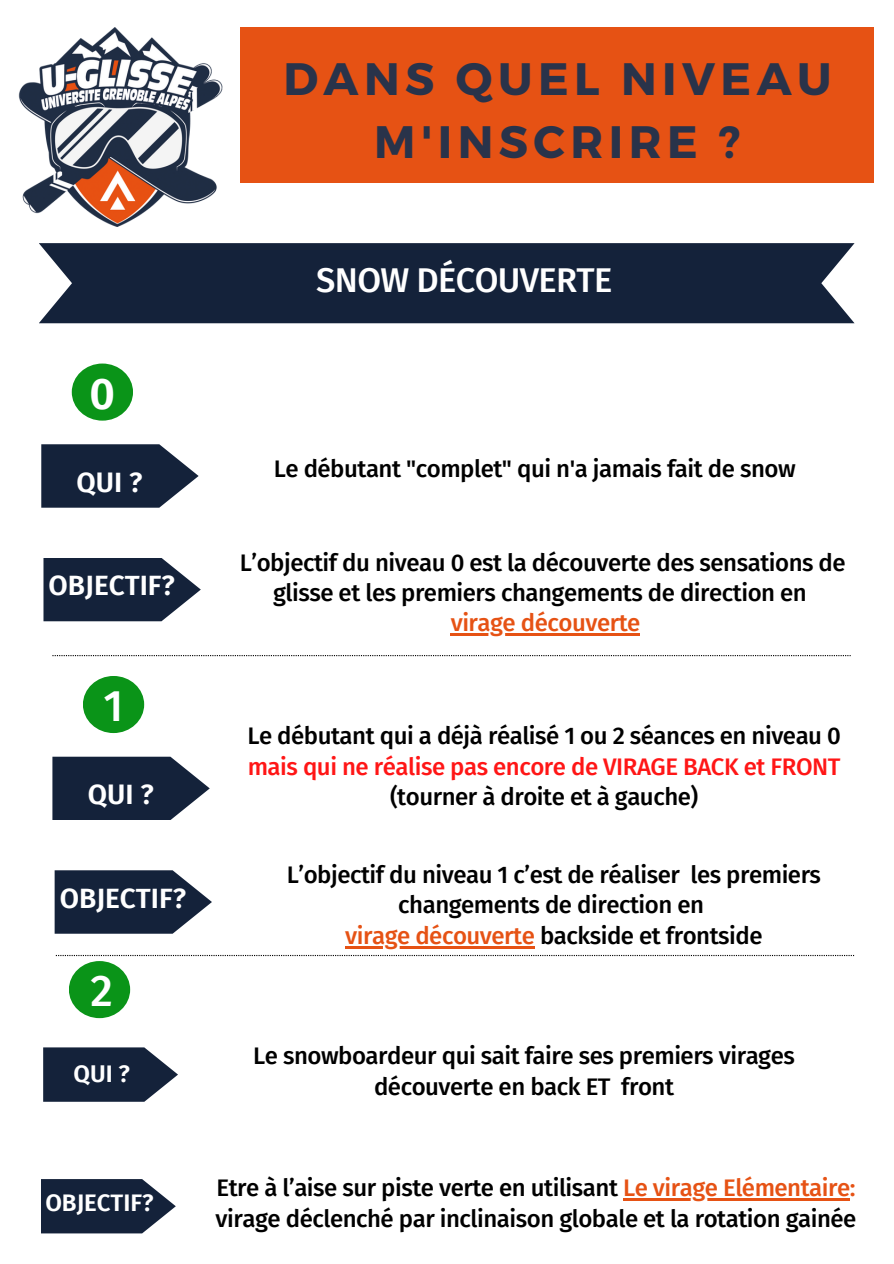
<style>
.page{position:relative;width:894px;height:1264px;background:#fff}
.page>*{position:absolute;margin:0;border:0;box-sizing:border-box;transform-origin:0 0}
.t1{font:700 45.45px/63px "Montserrat";letter-spacing:.12em;color:#29334a;text-align:center}
.t2{font:500 44.1px "Fira Sans";color:#fff}
.t3{font:600 44.1px "Fira Sans";color:#fff}
.t4{font:500 34.5px "Fira Sans";letter-spacing:-.02em;color:#fff}
.t5{font:600 28.05px "Fira Sans";color:#fff}
.t6{font:500 24px/30.3px "Fira Sans";letter-spacing:-.02em;color:#000;text-align:center}
.t7{font:500 24px "Fira Sans";letter-spacing:-.02em;color:#e65214}
.t8{font:600 24px "Fira Sans";color:#fff}
.s1{color:#ff1616}
.s2{color:#e65214}
</style>
<div class="page">
<div style="left:240px;top:28px;width:633px;height:155px;background:#e65214"></div>
<img style="left:18px;top:28px;width:205px;height:199px">
<div style="left:72px;top:363px;width:61px;height:57px;background:#0a9418;border-radius:50%"></div>
<div style="left:69px;top:961px;width:61px;height:57px;background:#0a9418;border-radius:50%"></div>
<svg style="left:52px;top:655px;width:798px;height:1px"></svg>
<svg style="left:41px;top:444px;width:157px;height:63px;background:#313d52"></svg>
<svg style="left:43px;top:558px;width:158px;height:63px;background:#323e53"></svg>
<div style="left:39px;top:243px;width:815px;height:80px;background:#14223a"></div>
<svg style="left:43px;top:1047px;width:135px;height:54px;background:#323e53"></svg>
<svg style="left:41px;top:1179px;width:135px;height:54px;background:#313d52"></svg>
<hr style="left:623px;top:1198px;width:226px;height:2px;background:#e65214">
<hr style="left:450px;top:633px;width:189px;height:3px;background:#e65214">
<svg style="left:56px;top:954px;width:796px;height:2px"></svg>
<div style="left:83px;top:676px;width:61px;height:57px;background:#0a9418;border-radius:50%"></div>
<svg style="left:52px;top:756px;width:158px;height:64px;background:#344055"></svg>
<svg style="left:55px;top:870px;width:157px;height:63px;background:#323e53"></svg>
<hr style="left:345px;top:946px;width:189px;height:2px;background:#e65214">
<p class="t1" style="left:283px;top:45px;width:549px">DANS QUEL NIVEAU<br>M'INSCRIRE ?</p>
<p class="t4" style="left:316px;top:259px;width:297px">SNOW DÉCOUVERTE</p>
<p class="t3" style="left:90px;top:367px;width:27px">0</p>
<p class="t5" style="left:77px;top:465px;width:67px">QUI ?</p>
<p class="t5" style="left:49px;top:569px;width:128px">OBJECTIF?</p>
<p class="t2" style="left:104px;top:680px;width:21px">1</p>
<p class="t5" style="left:88px;top:777px;width:67px">QUI ?</p>
<p class="t5" style="left:60px;top:881px;width:128px">OBJECTIF?</p>
<h3 class="t2" style="left:90px;top:964px;width:24px">2</h3>
<h3 class="t8" style="left:73px;top:1059px;width:58px">QUI ?</h3>
<p class="t6" style="left:274px;top:454px;width:523px">Le débutant "complet" qui n'a jamais fait de snow</p>
<p class="t6" style="left:240px;top:547px;width:607px">L’objectif du niveau 0 est la découverte des sensations de glisse et les premiers changements de direction en</p>
<p class="t7" style="left:450px;top:609px;width:191px">virage découverte</p>
<h4 class="t6" style="left:247px;top:721px;width:595px">Le débutant qui a déjà réalisé 1 ou 2 séances en niveau 0 <span class="s1">mais qui ne réalise pas encore de VIRAGE BACK et FRONT </span>(tourner à droite et à gauche)</h4>
<p class="t6" style="left:287px;top:859px;width:535px">L’objectif du niveau 1 c’est de réaliser les premiers changements de direction en<br><span class="s2">virage découverte</span> backside et frontside</p>
<h3 class="t6" style="left:253px;top:1040px;width:543px">Le snowboardeur qui sait faire ses premiers virages découverte en back ET front</h3>
<p class="t8" style="left:45px;top:1188px;width:110px">OBJECTIF?</p>
<p class="t6" style="left:216px;top:1173px;width:640px">Etre à l’aise sur piste verte en utilisant <span class="s2">Le virage Elémentaire:</span></p>
<p class="t6" style="left:215px;top:1203px;width:642px">virage déclenché par inclinaison globale et la rotation gainée</p>
</div>
